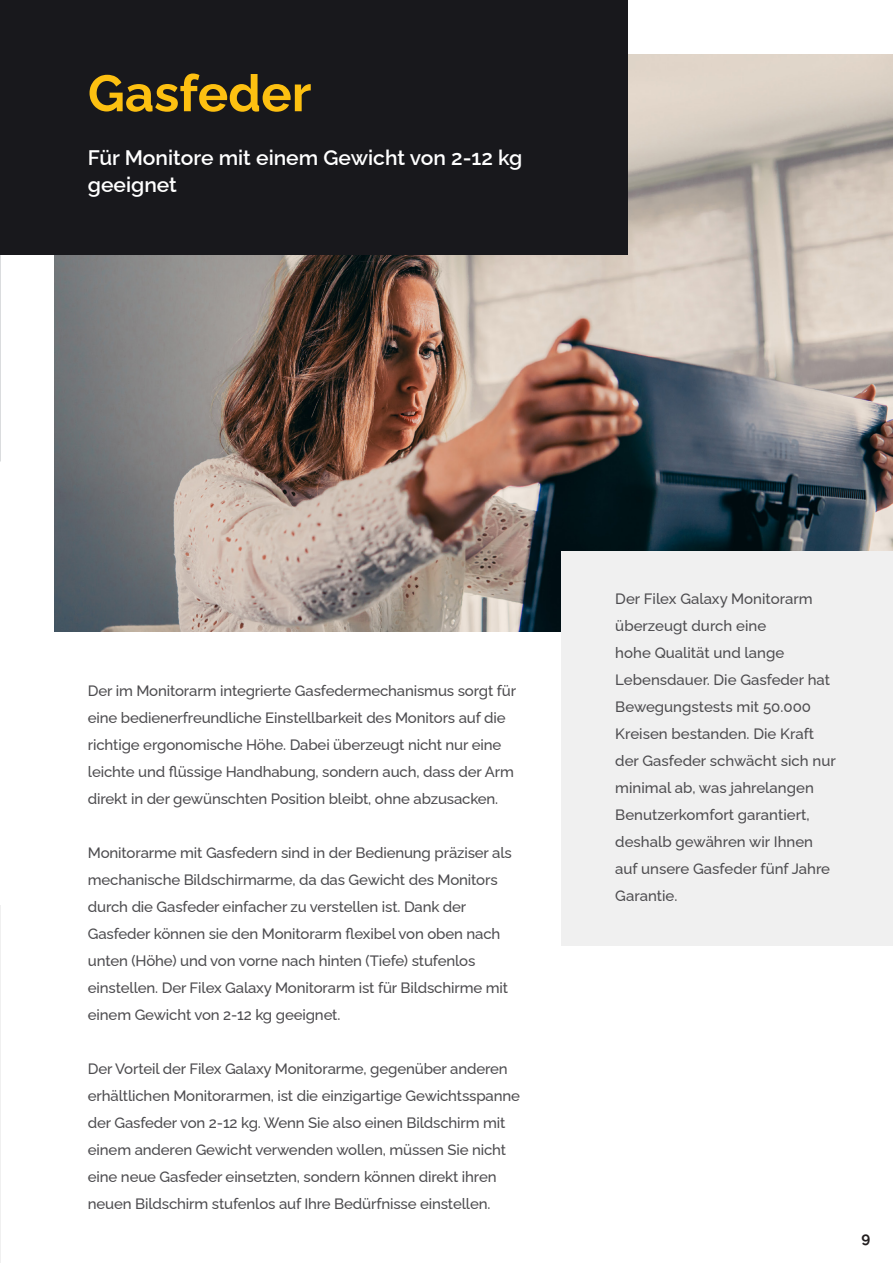
<style>
.page{position:relative;width:893px;height:1263px;background:#fff}
.page>*{position:absolute;margin:0;border:0;box-sizing:border-box;transform-origin:0 0}
.t1{font:700 51px "Raleway";color:#fdc011}
.t2{font:600 21px/27px "Raleway";color:#fff}
.t3{font:500 15px/27px "Raleway";letter-spacing:-.01em;color:#4d4c4f}
.t4{font:700 15px "Raleway";color:#231f20}
</style>
<div class="page">
<img style="left:54px;top:54px;width:839px;height:577px">
<img style="left:0;top:0;width:1px;height:461px">
<hr style="left:0;top:906px;width:1px;height:357px;background:#f0f0f0">
<div style="left:561px;top:551px;width:332px;height:394px;background:#f0f0f0"></div>
<div style="left:0;top:1px;width:627px;height:254px;background:#18181c"></div>
<p class="t1" style="left:88px;top:53px;width:225px">Gasfeder</p>
<p class="t2" style="left:88px;top:142px;width:436px">Für Monitore mit einem Gewicht von 2-12 kg geeignet</p>
<p class="t3" style="left:88px;top:675px;width:430px">Der im Monitorarm integrierte Gasfedermechanismus sorgt für eine bedienerfreundliche Einstellbarkeit des Monitors auf die richtige ergonomische Höhe. Dabei überzeugt nicht nur eine leichte und flüssige Handhabung, sondern auch, dass der Arm direkt in der gewünschten Position bleibt, ohne abzusacken.</p>
<p class="t3" style="left:88px;top:837px;width:425px">Monitorarme mit Gasfedern sind in der Bedienung präziser als mechanische Bildschirmarme, da das Gewicht des Monitors durch die Gasfeder einfacher zu verstellen ist. Dank der Gasfeder können sie den Monitorarm flexibel von oben nach unten (Höhe) und von vorne nach hinten (Tiefe) stufenlos einstellen. Der Filex Galaxy Monitorarm ist für Bildschirme mit einem Gewicht von 2-12 kg geeignet.</p>
<p class="t3" style="left:88px;top:1053px;width:434px">Der Vorteil der Filex Galaxy Monitorarme, gegenüber anderen erhältlichen Monitorarmen, ist die einzigartige Gewichtsspanne der Gasfeder von 2-12 kg. Wenn Sie also einen Bildschirm mit einem anderen Gewicht verwenden wollen, müssen Sie nicht eine neue Gasfeder einsetzten, sondern können direkt ihren neuen Bildschirm stufenlos auf Ihre Bedürfnisse einstellen.</p>
<p class="t3" style="left:615px;top:583px;width:222px">Der Filex Galaxy Monitorarm überzeugt durch eine<br>hohe Qualität und lange<br>Lebensdauer. Die Gasfeder hat<br>Bewegungstests mit 50.000<br>Kreisen bestanden. Die Kraft der Gasfeder schwächt sich nur minimal ab, was jahrelangen<br>Benutzerkomfort garantiert, deshalb gewähren wir Ihnen auf unsere Gasfeder fünf Jahre<br>Garantie.</p>
<p class="t4" style="left:861px;top:1226px;width:10px">9</p>
</div>
